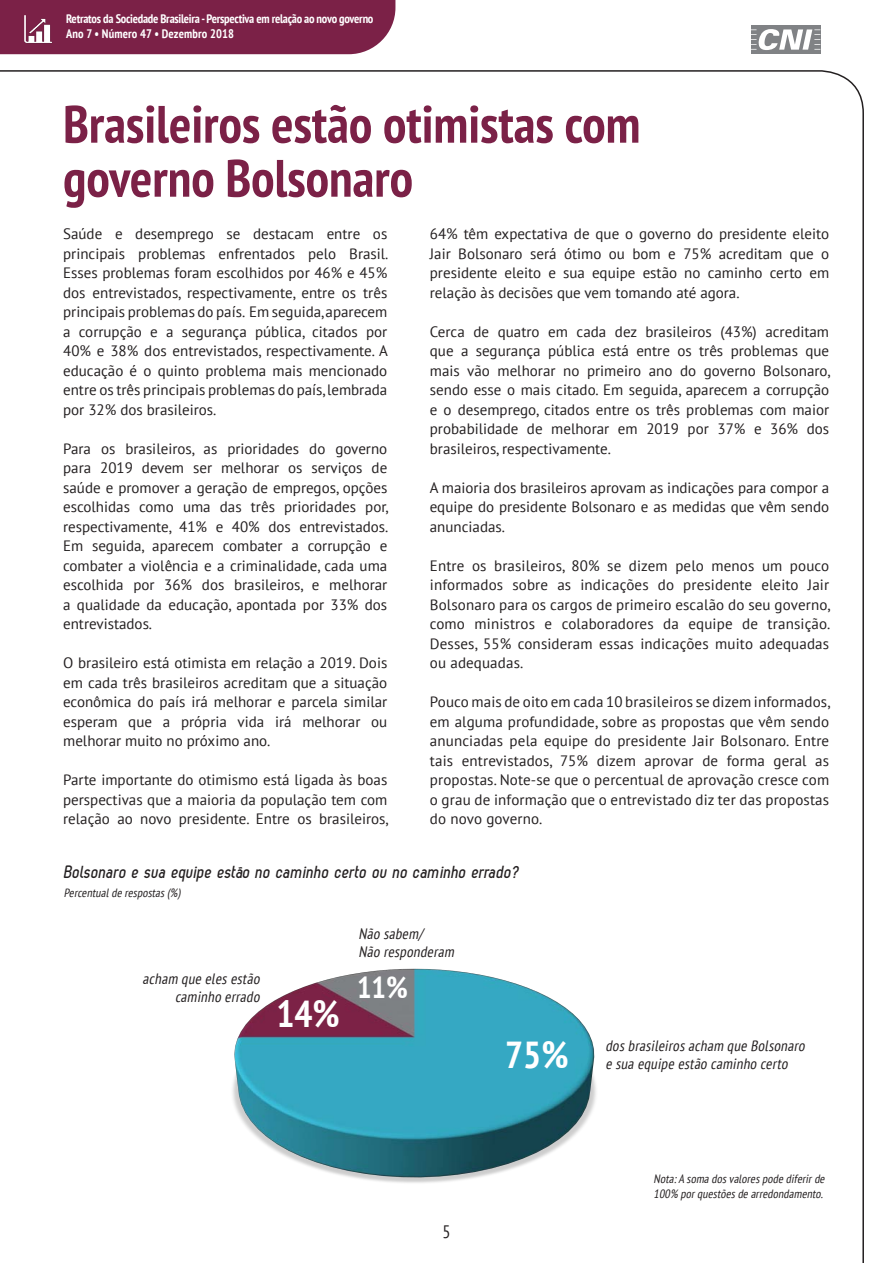
<style>
.page{position:relative;width:893px;height:1263px;background:#fff}
.page>*{position:absolute;margin:0;border:0;box-sizing:border-box;transform-origin:0 0}
.t1{font:700 condensed 52.5px/54px "PT Sans";color:#7b2147}
.Numero_do_grafico_pi{font:700 condensed 37.5px "PT Sans";color:#fff}
.Numero_do_grafico_pi-2{font:700 condensed 30px "PT Sans";color:#fff}
.Grafico_titulo{font:italic 700 18px "Zag";color:#231f20}
.t2{font:condensed 18px "PT Sans";color:#231f20}
.texto_corrido{font:15px/19.5px "PT Sans";color:#231f20;text-align:justify}
.Grafico_subtitulo{font:italic condensed 15px/18px "PT Sans";color:#231f20;text-align:right}
.t3{font:700 condensed 12.3px "PT Sans";letter-spacing:-.02em;color:#fff}
.t4{font:700 condensed 12.3px "PT Sans";letter-spacing:.01em;color:#fff}
.grafico_fonte_ou_not{font:italic condensed 12px/15px "PT Sans";color:#231f20}
.Grafico_subtitulo-2{font:italic condensed 12px "PT Sans";color:#231f20}
.t5{font:11.85px "Calibri";color:#231f20}
</style>
<div class="page">
<div style="left:751px;top:25px;width:69px;height:29px;background:#808285"></div>
<svg style="left:751px;top:29px;width:69px;height:21px"></svg>
<img style="left:232px;top:968px;width:364px;height:215px">
<div style="left:0;top:0;width:395px;height:54px;background:#7b2147"></div>
<img style="left:21px;top:12px;width:35px;height:33px">
<p class="t3" style="left:66px;top:11px;width:309px">Retratos da Sociedade Brasileira - Perspectiva em relação ao novo governo</p>
<p class="t4" style="left:66px;top:26px;width:169px">Ano 7 • Número 47 • Dezembro 2018</p>
<p class="t1" style="left:63px;top:96px;width:579px">Brasileiros estão otimistas com governo Bolsonaro</p>
<p class="texto_corrido" style="left:63px;top:224px;width:327px">Saúde e desemprego se destacam entre os principais problemas enfrentados pelo Brasil.<br>Esses problemas foram escolhidos por 46% e 45% dos entrevistados, respectivamente, entre os três principais problemas do país. Em seguida, aparecem a corrupção e a segurança pública, citados por 40% e 38% dos entrevistados, respectivamente. A educação é o quinto problema mais mencionado entre os três principais problemas do país, lembrada por 32% dos brasileiros.</p>
<p class="texto_corrido" style="left:63px;top:438px;width:327px">Para os brasileiros, as prioridades do governo para 2019 devem ser melhorar os serviços de saúde e promover a geração de empregos, opções escolhidas como uma das três prioridades por, respectivamente, 41% e 40% dos entrevistados.<br>Em seguida, aparecem combater a corrupção e combater a violência e a criminalidade, cada uma escolhida por 36% dos brasileiros, e melhorar a qualidade da educação, apontada por 33% dos entrevistados.</p>
<p class="texto_corrido" style="left:63px;top:653px;width:326px">O brasileiro está otimista em relação a 2019. Dois em cada três brasileiros acreditam que a situação econômica do país irá melhorar e parcela similar esperam que a própria vida irá melhorar ou melhorar muito no próximo ano.</p>
<p class="texto_corrido" style="left:63px;top:770px;width:327px">Parte importante do otimismo está ligada às boas perspectivas que a maioria da população tem com relação ao novo presidente. Entre os brasileiros,</p>
<p class="texto_corrido" style="left:430px;top:224px;width:401px">64% têm expectativa de que o governo do presidente eleito Jair Bolsonaro será ótimo ou bom e 75% acreditam que o presidente eleito e sua equipe estão no caminho certo em relação às decisões que vem tomando até agora.</p>
<p class="texto_corrido" style="left:430px;top:321px;width:402px">Cerca de quatro em cada dez brasileiros (43%) acreditam que a segurança pública está entre os três problemas que mais vão melhorar no primeiro ano do governo Bolsonaro, sendo esse o mais citado. Em seguida, aparecem a corrupção e o desemprego, citados entre os três problemas com maior probabilidade de melhorar em 2019 por 37% e 36% dos brasileiros, respectivamente.</p>
<p class="texto_corrido" style="left:430px;top:477px;width:401px">A maioria dos brasileiros aprovam as indicações para compor a equipe do presidente Bolsonaro e as medidas que vêm sendo anunciadas.</p>
<p class="texto_corrido" style="left:430px;top:555px;width:402px">Entre os brasileiros, 80% se dizem pelo menos um pouco informados sobre as indicações do presidente eleito Jair Bolsonaro para os cargos de primeiro escalão do seu governo, como ministros e colaboradores da equipe de transição.<br>Desses, 55% consideram essas indicações muito adequadas ou adequadas.</p>
<p class="texto_corrido" style="left:430px;top:692px;width:402px">Pouco mais de oito em cada 10 brasileiros se dizem informados, em alguma profundidade, sobre as propostas que vêm sendo anunciadas pela equipe do presidente Jair Bolsonaro. Entre tais entrevistados, 75% dizem aprovar de forma geral as propostas. Note-se que o percentual de aprovação cresce com o grau de informação que o entrevistado diz ter das propostas do novo governo.</p>
<p class="Grafico_titulo" style="left:64px;top:862px;width:460px">Bolsonaro e sua equipe estão no caminho certo ou no caminho errado?</p>
<p class="Grafico_subtitulo-2" style="left:64px;top:885px;width:118px">Percentualde respostas(%)</p>
<p class="t5" style="left:216px;top:871px;width:150px">11% Não sabe/ não respondeu</p>
<p class="Grafico_subtitulo" style="left:143px;top:969px;width:122px">acham que elesestão caminho errado</p>
<p class="Numero_do_grafico_pi" style="left:276px;top:989px;width:65px">14%</p>
<p class="Grafico_subtitulo" style="left:358px;top:924px;width:66px">Não sabem/</p>
<p class="Grafico_subtitulo" style="left:358px;top:942px;width:100px">Não responderam</p>
<p class="Numero_do_grafico_pi-2" style="left:357px;top:968px;width:52px">11%</p>
<p class="t2" style="left:442px;top:1220px;width:10px">5</p>
<p class="Numero_do_grafico_pi" style="left:505px;top:1029px;width:65px">75%</p>
<p class="Grafico_subtitulo" style="left:605px;top:1036px;width:204px">dosbrasileirosacham que Bolsonaro</p>
<p class="Grafico_subtitulo" style="left:605px;top:1054px;width:187px">e sua equipe estão caminho certo</p>
<p class="grafico_fonte_ou_not" style="left:653px;top:1171px;width:175px">Nota:A soma dosvalorespode diferirde<br>100% porquestõesde arredondamento.</p>
</div>
